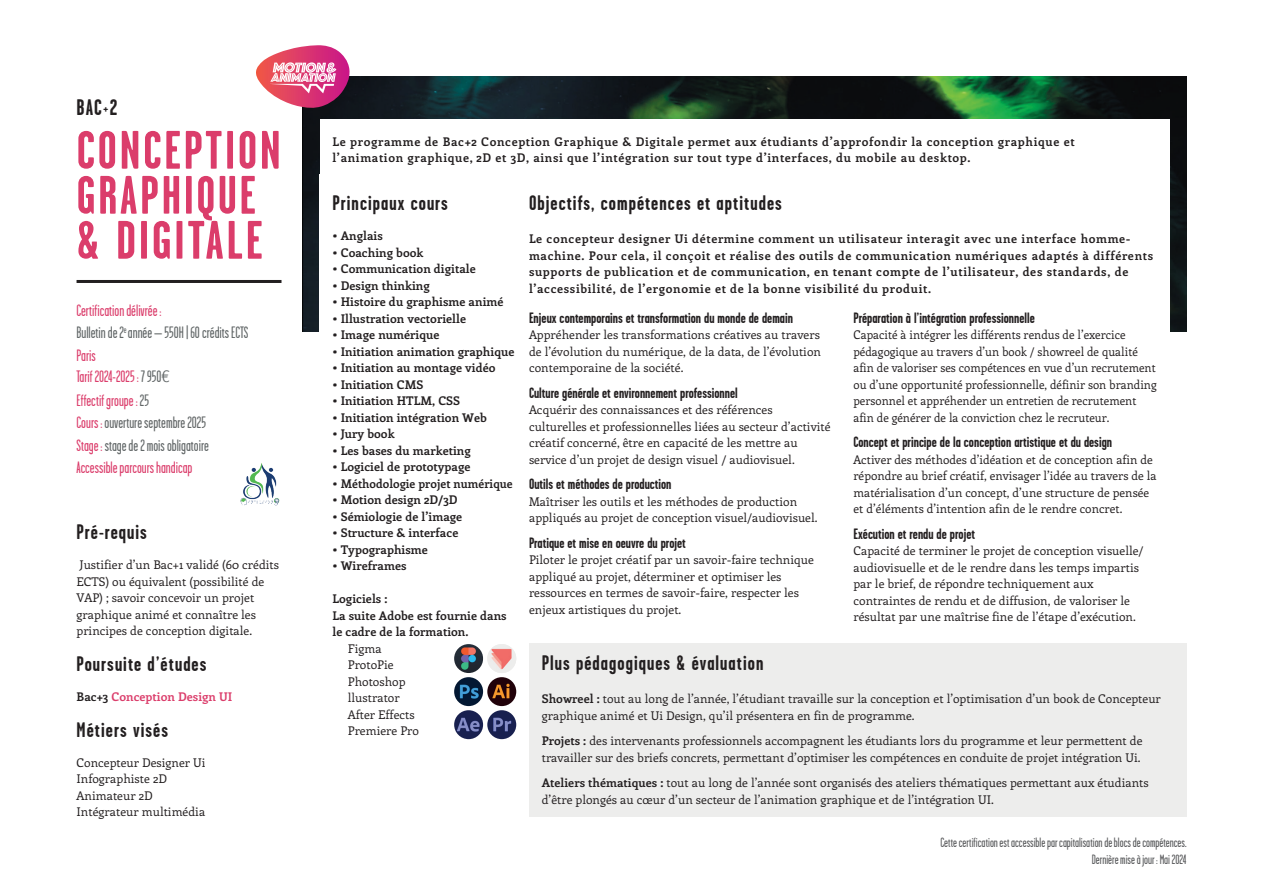
<style>
.page{position:relative;width:1263px;height:893px;background:#fff}
.page>*{position:absolute;margin:0;border:0;box-sizing:border-box;transform-origin:0 0}
.t1{font:700 54px/45px "Garage Gothic";letter-spacing:.05em;color:#db3d6b}
.t2{font:700 22.5px "Garage Gothic";color:#231f20}
.t3{font:700 21px "Garage Gothic";letter-spacing:.05em;color:#231f20}
.t4{font:16.5px/22px "Garage Gothic";color:#db3d6b}
.t5{font:700 15px "Garage Gothic";color:#231f20}
.t6{font:13.5px/16.5px "Garage Gothic";color:#57585a;text-align:right}
.t7{font:12px/16.5px "Enriqueta";color:#231f20}
.t8{font:700 12px/16.5px "Enriqueta";letter-spacing:.05em;color:#231f20}
.t9{font:700 12px/16.5px "Enriqueta";color:#231f20}
.t10{font:12px/16.5px "Enriqueta";color:#231f20;scale:.95 1}
.t11{font:700 12px "Enriqueta";color:#db3d6b}
.s1{color:#616667}
.s2{font-family:"Helvetica Neue LT Com";font-weight:300;font-stretch:condensed;color:#616667}
.s3{color:#626667}
.s4{font-weight:700}
.s5{color:#231f20}
</style>
<div class="page">
<img style="left:303px;top:77px;width:883px;height:255px">
<div style="left:320px;top:120px;width:849px;height:375px;background:#fff"></div>
<hr style="left:77px;top:280px;width:204px;height:3px;background:#231f20">
<div style="left:529px;top:643px;width:657px;height:173px;background:#ededec"></div>
<svg style="left:256px;top:45px;width:94px;height:64px"></svg>
<img style="left:240px;top:463px;width:40px;height:42px">
<img style="left:454px;top:644px;width:29px;height:29px;border-radius:14px">
<img style="left:487px;top:644px;width:29px;height:29px;border-radius:14px">
<img style="left:487px;top:677px;width:29px;height:29px;border-radius:14px">
<img style="left:487px;top:710px;width:29px;height:29px;border-radius:14px">
<img style="left:454px;top:677px;width:29px;height:29px;border-radius:14px">
<img style="left:454px;top:710px;width:29px;height:29px;border-radius:14px">
<h2 class="t2" style="left:77px;top:95px;width:42px">BAC+2</h2>
<h1 class="t1" style="left:77px;top:128px;width:206px">CONCEPTION<br>GRAPHIQUE &amp; DIGITALE</h1>
<p class="t8" style="left:333px;top:134px;width:744px;line-height:15.3px">Le programme de Bac+2 Conception Graphique &amp; Digitale permet aux étudiants d’approfondir la conception graphique et l’animation graphique, 2D et 3D, ainsi que l’intégration sur tout type d’interfaces, du mobile au desktop.</p>
<h3 class="t3" style="left:333px;top:192px;width:117px">Principaux cours</h3>
<h3 class="t3" style="left:529px;top:192px;width:254px">Objectifs, compétences et aptitudes</h3>
<p class="t8" style="left:529px;top:230px;width:626px">Le concepteur designer Ui détermine comment un utilisateur interagit avec une interface homme&shy;machine. Pour cela, il conçoit et réalise des outils de communication numériques adaptés à différents supports de publication et de communication, en tenant compte de l’utilisateur, des standards, de l’accessibilité, de l’ergonomie et de la bonne visibilité du produit.</p>
<p class="t9" style="left:333px;top:227px;width:52px">• Anglais</p>
<p class="t9" style="left:333px;top:244px;width:93px">• Coaching book</p>
<p class="t9" style="left:333px;top:260px;width:145px">• Communication digitale</p>
<p class="t9" style="left:333px;top:277px;width:99px">• Design thinking</p>
<p class="t9" style="left:333px;top:293px;width:173px">• Histoire du graphisme animé</p>
<p class="t9" style="left:333px;top:310px;width:135px">• Illustration vectorielle</p>
<p class="t9" style="left:333px;top:326px;width:108px">• Image numérique</p>
<p class="t9" style="left:333px;top:343px;width:183px">• Initiation animation graphique</p>
<p class="t9" style="left:333px;top:359px;width:165px">• Initiation au montage vidéo</p>
<p class="t9" style="left:333px;top:376px;width:92px">• Initiation CMS</p>
<p class="t9" style="left:333px;top:392px;width:129px">• Initiation HTLM, CSS</p>
<p class="t9" style="left:333px;top:409px;width:156px">• Initiation intégration Web</p>
<p class="t9" style="left:333px;top:425px;width:64px">• Jury book</p>
<p class="t9" style="left:333px;top:442px;width:140px">• Les bases du marketing</p>
<p class="t9" style="left:333px;top:458px;width:140px">• Logiciel de prototypage</p>
<p class="t9" style="left:333px;top:475px;width:182px">• Méthodologie projet numérique</p>
<p class="t9" style="left:333px;top:491px;width:127px">• Motion design 2D/3D</p>
<p class="t9" style="left:333px;top:508px;width:131px">• Sémiologie de l’image</p>
<p class="t9" style="left:333px;top:524px;width:127px">• Structure &amp; interface</p>
<p class="t9" style="left:333px;top:541px;width:97px">• Typographisme</p>
<p class="t9" style="left:333px;top:557px;width:76px">• Wireframes</p>
<p class="t9" style="left:333px;top:590px;width:176px">Logiciels :<br>La suite Adobe est fournie dans le cadre de la formation.</p>
<p class="t7" style="left:348px;top:640px;width:73px">Figma<br>ProtoPie<br>Photoshop llustrator<br>After Effects<br>Premiere Pro</p>
<h3 class="t4" style="left:77px;top:299px;width:173px">Certification délivrée :<br><span class="s1">Bulletin de 2</span><sup>e</sup> <span class="s1">année – 550H | 60 crédits ECTS<br></span>Paris<br>Tarif 2024-2025 : <span class="s1">7 950</span><span class="s2">€</span></h3>
<h3 class="t4" style="left:77px;top:389px;width:134px;line-height:22.5px">Effectif groupe : <span class="s1">25<br></span>Cours : <span class="s3">ouverture septembre 2025<br></span>Stage : <span class="s1">stage de 2 mois obligatoire<br></span>Accessible parcours handicap</h3>
<p class="t5" style="left:853px;top:310px;width:183px">Préparation à l’intégration professionnelle</p>
<p class="t10" style="left:853px;top:326px;width:321px">Capacité à intégrer les différents rendus de l’exercice pédagogique au travers d’un book / showreel de qualité afin de valoriser ses compétences en vue d’un recrutement ou d’une opportunité professionnelle, définir son branding personnel et appréhender un entretien de recrutement afin de générer de la conviction chez le recruteur.</p>
<p class="t5" style="left:853px;top:434px;width:260px">Concept et principe de la conception artistique et du design</p>
<p class="t7" style="left:853px;top:451px;width:305px">Activer des méthodes d’idéation et de conception afin de répondre au brief créatif, envisager l’idée au travers de la matérialisation d’un concept, d’une structure de pensée et d’éléments d’intention afin de le rendre concret.</p>
<p class="t5" style="left:853px;top:526px;width:123px">Exécution et rendu de projet</p>
<p class="t7" style="left:853px;top:542px;width:292px">Capacité de terminer le projet de conception visuelle/ audiovisuelle et de le rendre dans les temps impartis par le brief, de répondre techniquement aux contraintes de rendu et de diffusion, de valoriser le résultat par une maîtrise fine de l’étape d’exécution.</p>
<p class="t5" style="left:529px;top:310px;width:265px">Enjeux contemporains et transformation du monde de demain</p>
<p class="t7" style="left:529px;top:326px;width:293px;text-align:justify">Appréhender les transformations créatives au travers de l’évolution du numérique, de la data, de l’évolution contemporaine de la société.</p>
<p class="t5" style="left:529px;top:385px;width:210px">Culture générale et environnement professionnel</p>
<p class="t7" style="left:529px;top:401px;width:303px">Acquérir des connaissances et des références culturelles et professionnelles liées au secteur d’activité créatif concerné, être en capacité de les mettre au service d’un projet de design visuel / audiovisuel.</p>
<p class="t5" style="left:529px;top:476px;width:144px">Outils et méthodes de production</p>
<p class="t7" style="left:529px;top:493px;width:290px">Maîtriser les outils et les méthodes de production appliqués au projet de conception visuel/audiovisuel.</p>
<p class="t5" style="left:529px;top:535px;width:158px">Pratique et mise en oeuvre du projet</p>
<p class="t7" style="left:529px;top:551px;width:286px">Piloter le projet créatif par un savoir-faire technique appliqué au projet, déterminer et optimiser les ressources en termes de savoir-faire, respecter les enjeux artistiques du projet.</p>
<h3 class="t3" style="left:77px;top:521px;width:72px">Pré-requis</h3>
<p class="t7" style="left:77px;top:556px;width:204px">Justifier d’un Bac+1 validé (60 crédits ECTS) ou équivalent (possibilité de VAP) ; savoir concevoir un projet graphique animé et connaître les principes de conception digitale.</p>
<h3 class="t3" style="left:542px;top:652px;width:223px">Plus pédagogiques &amp; évaluation</h3>
<p class="t7" style="left:542px;top:690px;width:621px"><span class="s4">Showreel :</span> tout au long de l’année, l’étudiant travaille sur la conception et l’optimisation d’un book de Concepteur graphique animé et Ui Design, qu’il présentera en fin de programme.</p>
<p class="t7" style="left:542px;top:732px;width:602px"><span class="s4">Projets :</span> des intervenants professionnels accompagnent les étudiants lors du programme et leur permettent de travailler sur des briefs concrets, permettant d’optimiser les compétences en conduite de projet intégration Ui.</p>
<p class="t7" style="left:542px;top:774px;width:608px"><span class="s4">Ateliers thématiques :</span> tout au long de l’année sont organisés des ateliers thématiques permettant aux étudiants d’être plongés au cœur d’un secteur de l’animation graphique et de l’intégration UI.</p>
<h3 class="t3" style="left:77px;top:653px;width:131px">Poursuite d’études</h3>
<p class="t11" style="left:77px;top:688px;width:157px"><span class="s5">Bac+3</span> Conception Design UI</p>
<h3 class="t3" style="left:77px;top:719px;width:93px">Métiers visés</h3>
<p class="t7" style="left:77px;top:754px;width:131px">Concepteur Designer Ui<br>Infographiste 2D<br>Animateur 2D<br>Intégrateur multimédia</p>
<p class="t6" style="left:940px;top:834px;width:247px">Cette certification est accessible par capitalisation de blocs de compétences.<br>Dernière mise à jour : Mai 2024</p>
</div>
